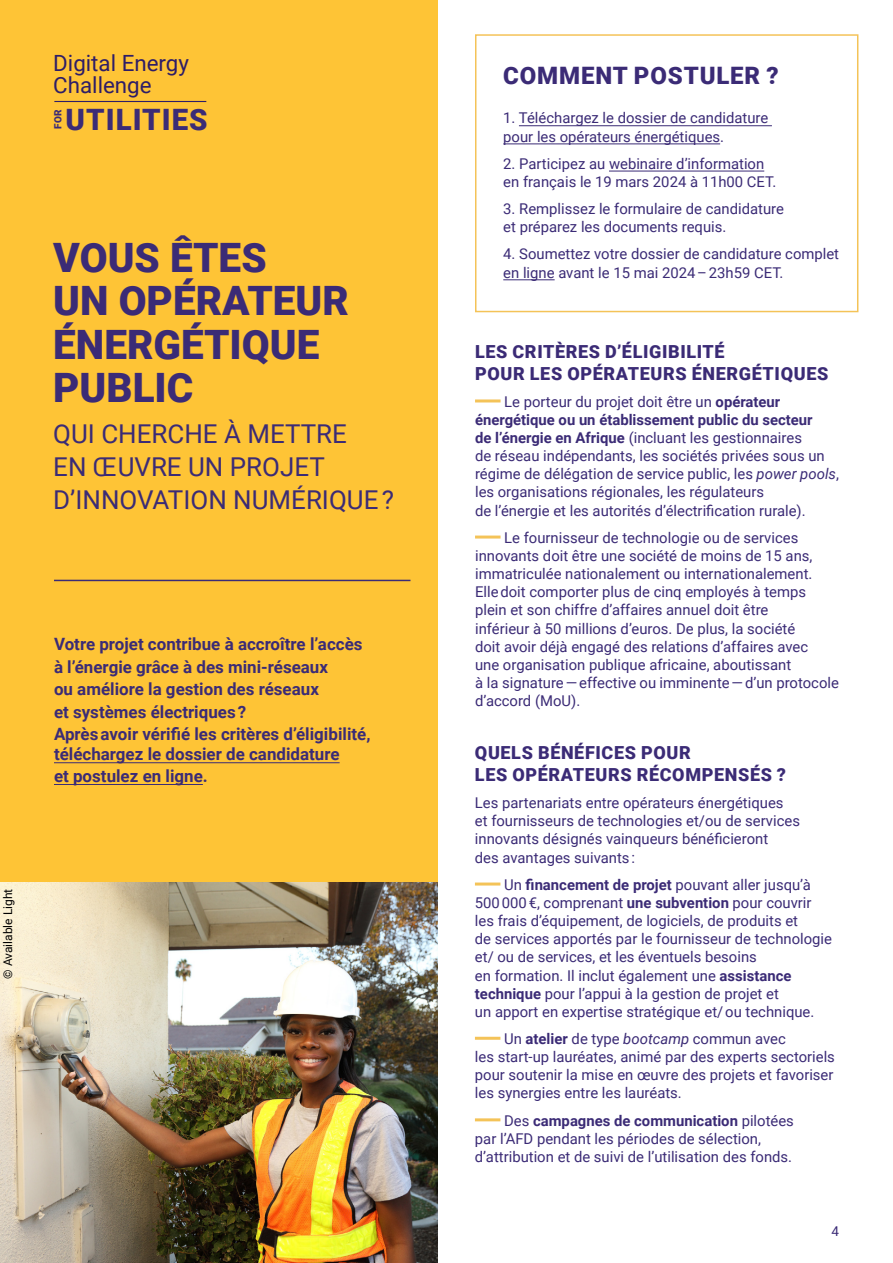
<style>
.page{position:relative;width:893px;height:1263px;background:#fff}
.page>*{position:absolute;margin:0;border:0;box-sizing:border-box;transform-origin:0 0}
.t1{font:900 40.5px/43.5px "Roboto";color:#3b2b76}
.t2{font:900 29.4px "Roboto";letter-spacing:.035em;color:#3b2b76}
.t3{font:25.95px/33px "Roboto";color:#3b2b76}
.t4{font:900 24px "Roboto";letter-spacing:.035em;color:#3b2b76}
.t5{font:22.35px "Roboto";color:#2e1d67}
.t6{font:900 18px/21.6px "Roboto";letter-spacing:.035em;color:#3b2b76}
.t7{font:700 16.95px/22.5px "Roboto";color:#3b2b76}
.t8{font:14.85px/18.1px "Roboto";color:#3b2b76}
.t9{font:13.5px "Roboto";color:#3b2b76}
.t10{font:12px "Roboto";color:#000}
.t11{font:900 10.05px "Roboto";color:#3b2b76}
.s1{font-weight:700}
.s2{font-style:italic}
</style>
<div class="page">
<img style="left:0;top:882px;width:437px;height:381px">
<div style="left:0;top:0;width:437px;height:882px;background:#fec436"></div>
<hr style="left:54px;top:101px;width:152px;height:1px;background:#2e1d67">
<hr style="left:54px;top:762px;width:286px;height:1px;background:#3b2b76">
<hr style="left:54px;top:784px;width:149px;height:1px;background:#3b2b76">
<hr style="left:54px;top:580px;width:356px;height:1px;background:#3b2b76">
<hr style="left:519px;top:125px;width:253px;height:1px;background:#3b2b76">
<hr style="left:503px;top:144px;width:217px;height:1px;background:#3b2b76">
<hr style="left:609px;top:171px;width:155px;height:1px;background:#3b2b76">
<hr style="left:503px;top:279px;width:52px;height:1px;background:#3b2b76">
<hr style="left:475px;top:399px;width:26px;height:3px;background:#f4c358">
<hr style="left:475px;top:535px;width:26px;height:3px;background:#f4c358">
<hr style="left:475px;top:882px;width:25px;height:3px;background:#f4c358">
<hr style="left:475px;top:1037px;width:25px;height:3px;background:#f4c358">
<hr style="left:475px;top:1118px;width:25px;height:3px;background:#f4c358">
<div style="left:475px;top:34px;width:383px;height:278px;border:2px solid #f4c358"></div>
<h3 class="t5" style="left:53px;top:47px;width:137px">Digital Energy</h3>
<p class="t11" style="left:51px;top:129px;width:21px;rotate:-90deg">FOR</p>
<h3 class="t5" style="left:53px;top:70px;width:100px">Challenge</h3>
<h2 class="t2" style="left:66px;top:99px;width:144px">UTILITIES</h2>
<h1 class="t1" style="left:53px;top:234px;width:297px">VOUS ÊTES<br>UN OPÉRATEUR<br>ÉNERGÉTIQUE<br>PUBLIC</h1>
<h3 class="t3" style="left:53px;top:416px;width:342px">QUI CHERCHE À METTRE<br>EN ŒUVRE UN PROJET<br>D’INNOVATION NUMÉRIQUE?</h3>
<p class="t7" style="left:54px;top:632px;width:318px">Votre projet contribue à accroître ’l accès<br>’là énergie grâce à des mini-réseaux<br>ou améliore la gestion des réseaux<br>et systèmes électriques?<br>Aprèsavoir vérifié les critères ’d éligibilité,</p>
<p class="t7" style="left:54px;top:743px;width:287px;line-height:21.8px">téléchargez le dossier de candidature et postulez en ligne.</p>
<p class="t10" style="left:0;top:979px;width:92px;rotate:-90deg">© Available Light</p>
<h3 class="t4" style="left:503px;top:58px;width:277px">COMMENT POSTULER ?</h3>
<p class="t8" style="left:503px;top:109px;width:266px">1. Téléchargez le dossier de candidature pour les opérateurs énergétiques.</p>
<p class="t8" style="left:503px;top:154px;width:275px">2. Participez au webinaire ’d information en français le 19 mars 2024 à 11h00 CET.</p>
<p class="t8" style="left:503px;top:199px;width:282px">3. Remplissez le formulaire de candidature et préparez les documents requis.</p>
<p class="t8" style="left:503px;top:244px;width:337px">4. Soumettez votre dossier de candidature complet en ligne avant le 15 mai 2024–23h59 CET.</p>
<p class="t6" style="left:475px;top:340px;width:355px">LES CRITÈRES D’ÉLIGIBILITÉ<br>POUR LES OPÉRATEURS ÉNERGÉTIQUES</p>
<p class="t8" style="left:475px;top:392px;width:365px;text-indent:29px">Le porteur du projet doit être un <span class="s1">opérateur énergétique ou un établissement public du secteur<br>de ’l énergie en Afrique</span> (incluant les gestionnaires<br>de réseau indépendants, les sociétés privées sous un régime de délégation de service public, les <span class="s2">power pools</span>, les organisations régionales, les régulateurs<br>de ’l énergie et les autorités ’d électrification rurale .(</p>
<p class="t8" style="left:504px;top:528px;width:296px">Le fournisseur de technologie ou de services</p>
<p class="t8" style="left:475px;top:546px;width:339px">innovants doit être une société de moins de 15 ans,</p>
<p class="t8" style="left:475px;top:564px;width:339px">immatriculée nationalement ou internationalement.</p>
<p class="t8" style="left:475px;top:582px;width:333px">Elledoit comporter plus de cinq employés à temps</p>
<p class="t8" style="left:475px;top:600px;width:295px">plein et son chiffre ’d affaires annuel doit être</p>
<p class="t8" style="left:775px;top:619px;width:18px">́ ́t e</p>
<p class="t8" style="left:624px;top:619px;width:186px;text-indent:-149px">inférieur à 50 millions ’d euros. De plus la, socie<br>des relations ’d affaires avec</p>
<p class="t8" style="left:475px;top:637px;width:89px">doit avoir ́d e ̀j a</p>
<p class="t8" style="left:475px;top:655px;width:318px">une organisation publique africaine, aboutissant</p>
<p class="t8" style="left:487px;top:673px;width:354px">la signature —effective ou imminente— ’d un protocole</p>
<p class="t8" style="left:571px;top:637px;width:46px">engage</p>
<p class="t8" style="left:612px;top:637px;width:5px">́</p>
<p class="t8" style="left:475px;top:673px;width:107px">̀a<br>’d accord (MoU .(</p>
<p class="t6" style="left:475px;top:741px;width:312px">QUELS BÉNÉFICES POUR<br>LES OPÉRATEURS RÉCOMPENSÉS ?</p>
<p class="t8" style="left:475px;top:793px;width:327px">Les partenariats entre opérateurs énergétiques<br>et fournisseurs de technologies et/ou de services innovants désignés vainqueurs bénéficieront<br>des avantages suivants:</p>
<p class="t8" style="left:475px;top:875px;width:359px;text-indent:29px">Un <span class="s1">financement de projet</span> pouvant aller jusqu à’ 500000€, comprenant <span class="s1">une subvention</span> pour couvrir les frais ’d équipement, de logiciels, de produits et<br>de services apportés par le fournisseur de technologie et/ ou de services, et les éventuels besoins<br>en formation Il. inclut également une <span class="s1">assistance technique</span> pour ’l appui laà gestion de projet et<br>un apport en expertise stratégique et/ou technique.</p>
<p class="t8" style="left:475px;top:1029px;width:361px;text-indent:29px">Un <span class="s1">atelier</span> de type <span class="s2">bootcamp</span> commun avec<br>les start-up lauréates, animé par des experts sectoriels pour soutenir la mise en œuvre des projets et favoriser les synergies entre les lauréats.</p>
<p class="t8" style="left:475px;top:1111px;width:320px;text-indent:29px">Des <span class="s1">campagnes de communication</span> pilotées par ’l AFD pendant les périodes de sélection,<br>’d attribution et de suivi de ’l utilisation des fonds.</p>
<p class="t9" style="left:831px;top:1222px;width:9px">4</p>
</div>
